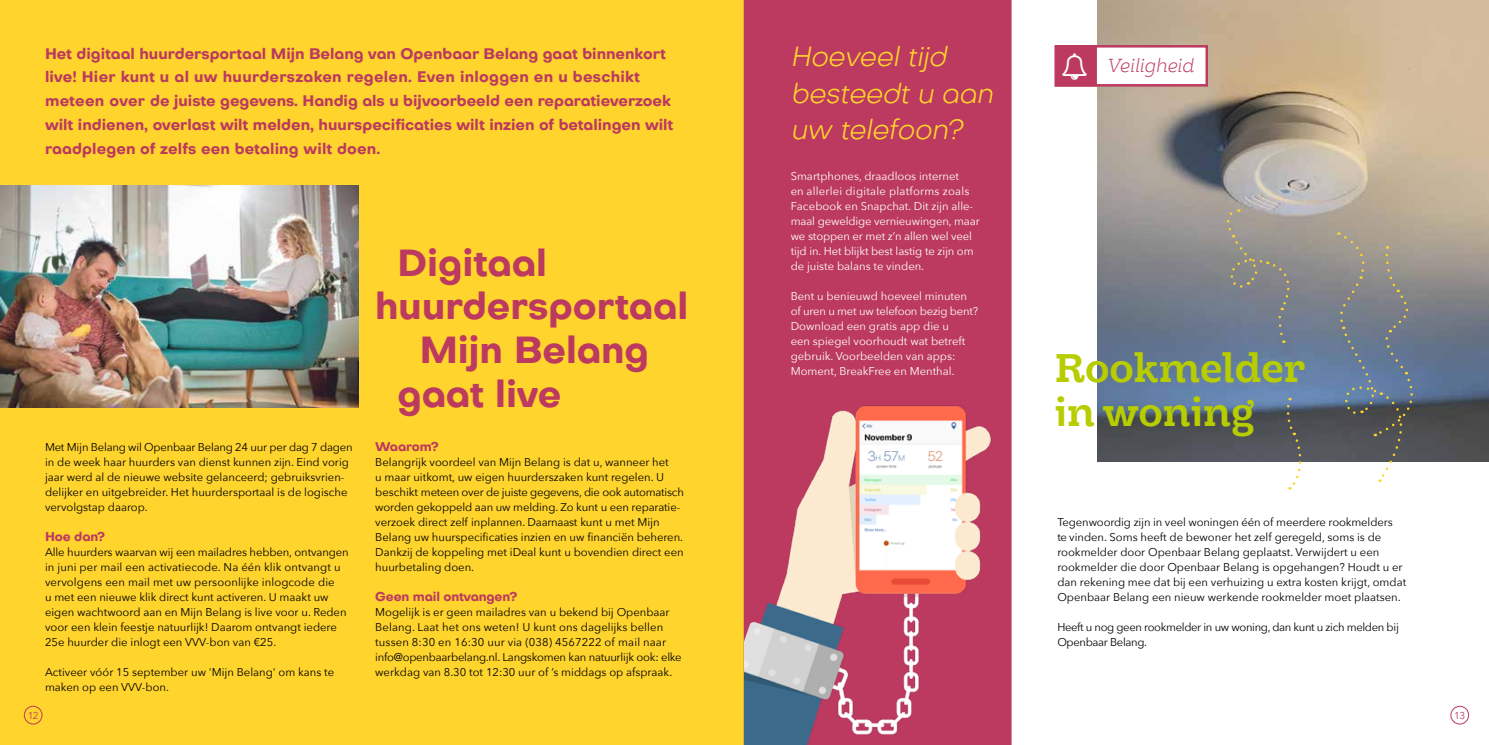
<style>
.page{position:relative;width:1489px;height:745px;background:#fff}
.page>*{position:absolute;margin:0;border:0;box-sizing:border-box;transform-origin:0 0}
.t1{font:700 39.62px/44.1px "Hernandez Niu";color:#b7cd00}
.t2{font:700 37px "Octarine";color:#bc395f}
.t3{font:italic 300 27.5px/36.2px "Octarine";color:#ffd42d}
.t4{font:italic 300 18.75px "Hernandez Niu";color:#bc395f}
.t5{font:700 15px/23.8px "Octarine";color:#bc395f}
.t6{font:700 12.5px "Octarine";letter-spacing:-.01em;color:#bc395f}
.t7{font:11.25px/15px "Avenir Next";color:#000}
.t8{font:11.25px/15px "Avenir Next";color:#fff}
.t9{font:11.25px/15px "Avenir Next";letter-spacing:-.03em;color:#000}
.t10{font:10px "Avenir Next";color:#bc395f}
</style>
<div class="page">
<div style="left:743px;top:0;width:268px;height:744px;background:#bc395f"></div>
<img style="left:1097px;top:0;width:391px;height:461px">
<div style="left:0;top:0;width:743px;height:744px;background:#ffd42d"></div>
<div style="left:1450px;top:705px;width:18px;height:18px;border:1px solid #bc395f;border-radius:50%"></div>
<div style="left:24px;top:705px;width:18px;height:18px;border:1px solid #bc395f;border-radius:50%"></div>
<div style="left:1054px;top:45px;width:153px;height:41px;background:#fff;border:2px solid #bc395f"></div>
<div style="left:1054px;top:45px;width:42px;height:41px;background:#bc395f"></div>
<svg style="left:1338px;top:232px;width:79px;height:249px"></svg>
<svg style="left:1224px;top:209px;width:71px;height:134px"></svg>
<svg style="left:1285px;top:397px;width:17px;height:92px"></svg>
<img style="left:744px;top:385px;width:268px;height:359px">
<img style="left:0;top:185px;width:358px;height:222px">
<h3 class="t3" style="left:790px;top:36px;width:203px">Hoeveel tijd besteedt u aan uw telefoon?</h3>
<p class="t8" style="left:790px;top:168px;width:190px">Smartphones, draadloos internet<br>en allerlei digitale platforms zoals Facebook en Snapchat. Dit zijn alle&shy;maal geweldige vernieuwingen, maar we stoppen er met z’n allen wel veel tijd in. Het blijkt best lastig te zijn om de juiste balans te vinden.</p>
<p class="t8" style="left:790px;top:288px;width:189px">Bent u benieuwd hoeveel minuten of uren u met uw telefoon bezig bent?<br>Download een gratis app die u<br>een spiegel voorhoudt wat betreft gebruik. Voorbeelden van apps:<br>Moment, BreakFree en Menthal.</p>
<p class="t5" style="left:45px;top:41px;width:630px">Het digitaal huurdersportaal Mijn Belang van Openbaar Belang gaat binnenkort live! Hier kunt u al uw huurderszaken regelen. Even inloggen en u beschikt meteen over de juiste gegevens. Handig als u bijvoorbeeld een reparatieverzoek wilt indienen, overlast wilt melden, huurspecificaties wilt inzien of betalingen wilt raadplegen of zelfs een betaling wilt doen.</p>
<h3 class="t4" style="left:1106px;top:54px;width:88px">Veiligheid</h3>
<h2 class="t2" style="left:397px;top:234px;width:151px">Digitaal</h2>
<h2 class="t2" style="left:375px;top:277px;width:314px">huurdersportaal</h2>
<h2 class="t2" style="left:419px;top:321px;width:231px">Mijn Belang</h2>
<h2 class="t2" style="left:397px;top:365px;width:165px">gaat live</h2>
<h1 class="t1" style="left:1054px;top:345px;width:252px">Rookmelder in woning</h1>
<p class="t7" style="left:45px;top:438px;width:309px">Met Mijn Belang wil Openbaar Belang 24 uur per dag 7 dagen in de week haar huurders van dienst kunnen zijn. Eind vorig jaar werd al de nieuwe website gelanceerd; gebruiksvrien&shy;delijker en uitgebreider. Het huurdersportaal is de logische vervolgstap daarop.</p>
<p class="t6" style="left:45px;top:526px;width:62px">Hoe dan?</p>
<p class="t7" style="left:45px;top:543px;width:305px">Alle huurders waarvan wij een mailadres hebben, ontvangen in juni per mail een activatiecode. Na één klik ontvangt u vervolgens een mail met uw persoonlijke inlogcode die<br>u met een nieuwe klik direct kunt activeren. U maakt uw eigen wachtwoord aan en Mijn Belang is live voor u. Reden voor een klein feestje natuurlijk! Daarom ontvangt iedere 25e huurder die inlogt een VVV-bon van €25.</p>
<p class="t7" style="left:45px;top:663px;width:291px">Activeer vóór 15 september uw 'Mijn Belang' om kans te maken op een VVV-bon.</p>
<p class="t6" style="left:375px;top:436px;width:65px">Waarom?</p>
<p class="t7" style="left:375px;top:453px;width:310px">Belangrijk voordeel van Mijn Belang is dat u, wanneer het<br>u maar uitkomt, uw eigen huurderszaken kunt regelen. U beschikt meteen over de juiste gegevens, die ook automatisch worden gekoppeld aan uw melding. Zo kunt u een reparatie&shy;verzoek direct zelf inplannen. Daarnaast kunt u met Mijn Belang uw huurspecificaties inzien en uw financiën beheren.<br>Dankzij de koppeling met iDeal kunt u bovendien direct een huurbetaling doen.</p>
<p class="t6" style="left:375px;top:586px;width:143px">Geen mail ontvangen?</p>
<p class="t7" style="left:375px;top:603px;width:308px">Mogelijk is er geen mailadres van u bekend bij Openbaar Belang. Laat het ons weten! U kunt ons dagelijks bellen tussen 8:30 en 16:30 uur via (038) 4567222 of mail naar info@openbaarbelang.nl. Langskomen kan natuurlijk ook: elke werkdag van 8.30 tot 12:30 uur of ’s middags op afspraak.</p>
<p class="t7" style="left:1057px;top:513px;width:350px">Tegenwoordig zijn in veel woningen één of meerdere rookmelders<br>te vinden. Soms heeft de bewoner het zelf geregeld, soms is de rookmelder door Openbaar Belang geplaatst. Verwijdert u een rookmelder die door Openbaar Belang is opgehangen? Houdt u er dan rekening mee dat bij een verhuizing u extra kosten krijgt, omdat Openbaar Belang een nieuw werkende rookmelder moet plaatsen.</p>
<p class="t9" style="left:1057px;top:618px;width:343px">Heeft u nog geen rookmelder in uw woning, dan kunt u zich melden bij<br>Openbaar Belang.</p>
<p class="t10" style="left:28px;top:706px;width:12px">12</p>
<p class="t10" style="left:1454px;top:706px;width:12px">13</p>
</div>
